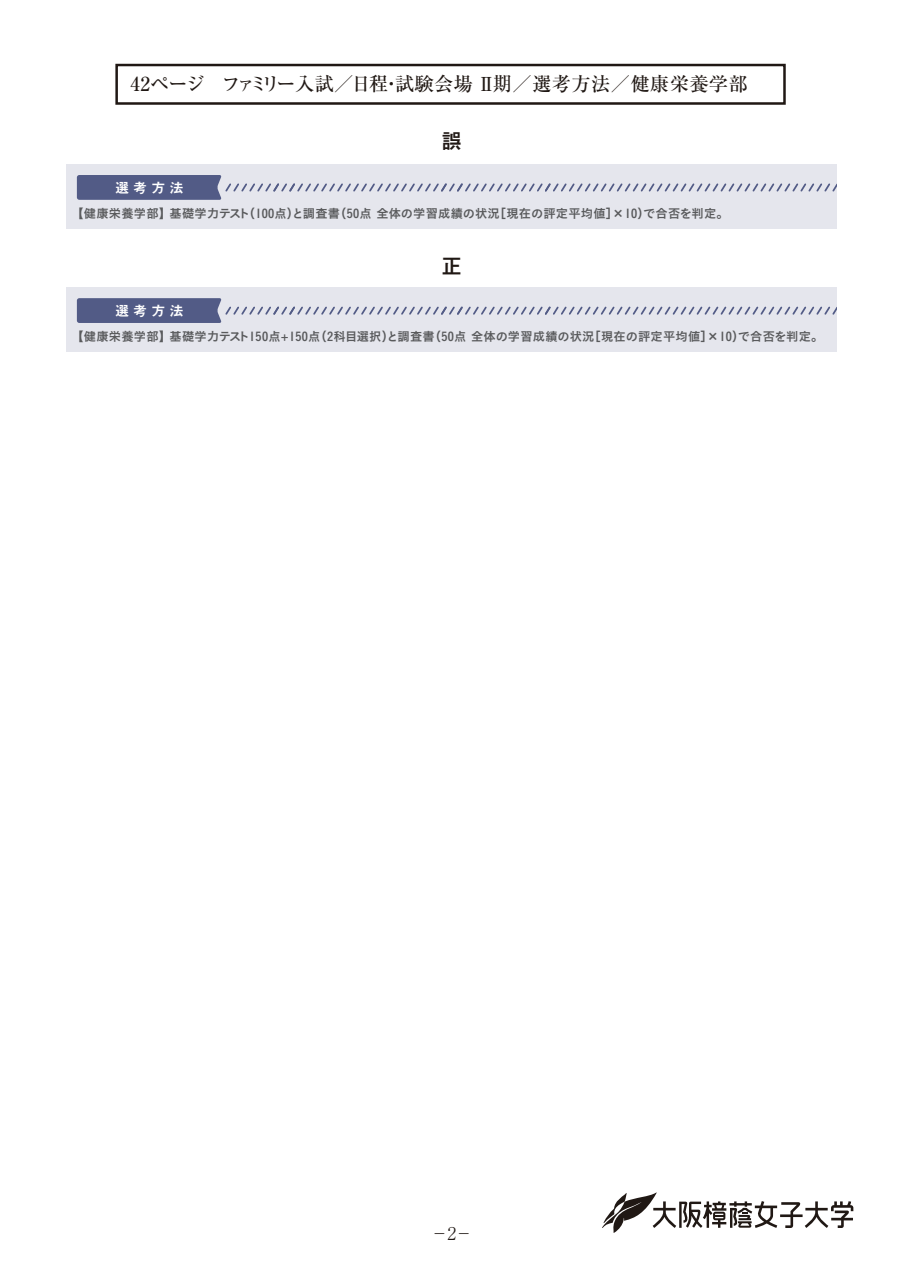
<style>
.page{position:relative;width:903px;height:1275px;background:#fff}
.page>*{position:absolute;margin:0;border:0;box-sizing:border-box;transform-origin:0 0}
.t1{font:700 21px "Mi Go MB1 Std De";color:#201814}
.t2{font:500 19.25px "Ryumin Pro";letter-spacing:.02em;color:#201814}
.t3{font:300 17.5px "Ryumin Pro";color:#201814}
.t4{font:14px "Midashi Go Pro MB31";letter-spacing:.3em;color:#fff}
.t5{font:12.25px "Koburina Go Std N W6";letter-spacing:.02em;color:#595a5c}
</style>
<div class="page">
<svg style="left:602px;top:1192px;width:251px;height:41px"></svg>
<div style="left:115px;top:64px;width:671px;height:41px;border:3px solid #201814"></div>
<div style="left:67px;top:288px;width:769px;height:64px;background:#e5e6ed"></div>
<svg style="left:77px;top:298px;width:759px;height:25px"></svg>
<div style="left:67px;top:164px;width:769px;height:65px;background:#e5e6ed"></div>
<svg style="left:77px;top:175px;width:759px;height:25px"></svg>
<h2 class="t2" style="left:130px;top:69px;width:619px">42ページ ファミリー入試／日程・試験会場 Ⅱ期／選考方法／健康栄養学部</h2>
<h1 class="t1" style="left:441px;top:125px;width:22px">誤</h1>
<p class="t4" style="left:115px;top:176px;width:70px">選考方法</p>
<p class="t5" style="left:71px;top:204px;width:659px">【健康栄養学部】基礎学力テスト（100点）と調査書（50点 全体の学習成績の状況［現在の評定平均値］×10）で合否を判定。</p>
<h1 class="t1" style="left:441px;top:250px;width:22px">正</h1>
<p class="t4" style="left:115px;top:299px;width:70px">選考方法</p>
<p class="t5" style="left:71px;top:327px;width:754px">【健康栄養学部】基礎学力テスト150点+150点（2科目選択）と調査書（50点 全体の学習成績の状況［現在の評定平均値］×10）で合否を判定。</p>
<h3 class="t3" style="left:431px;top:1219px;width:43px">－2－</h3>
</div>
